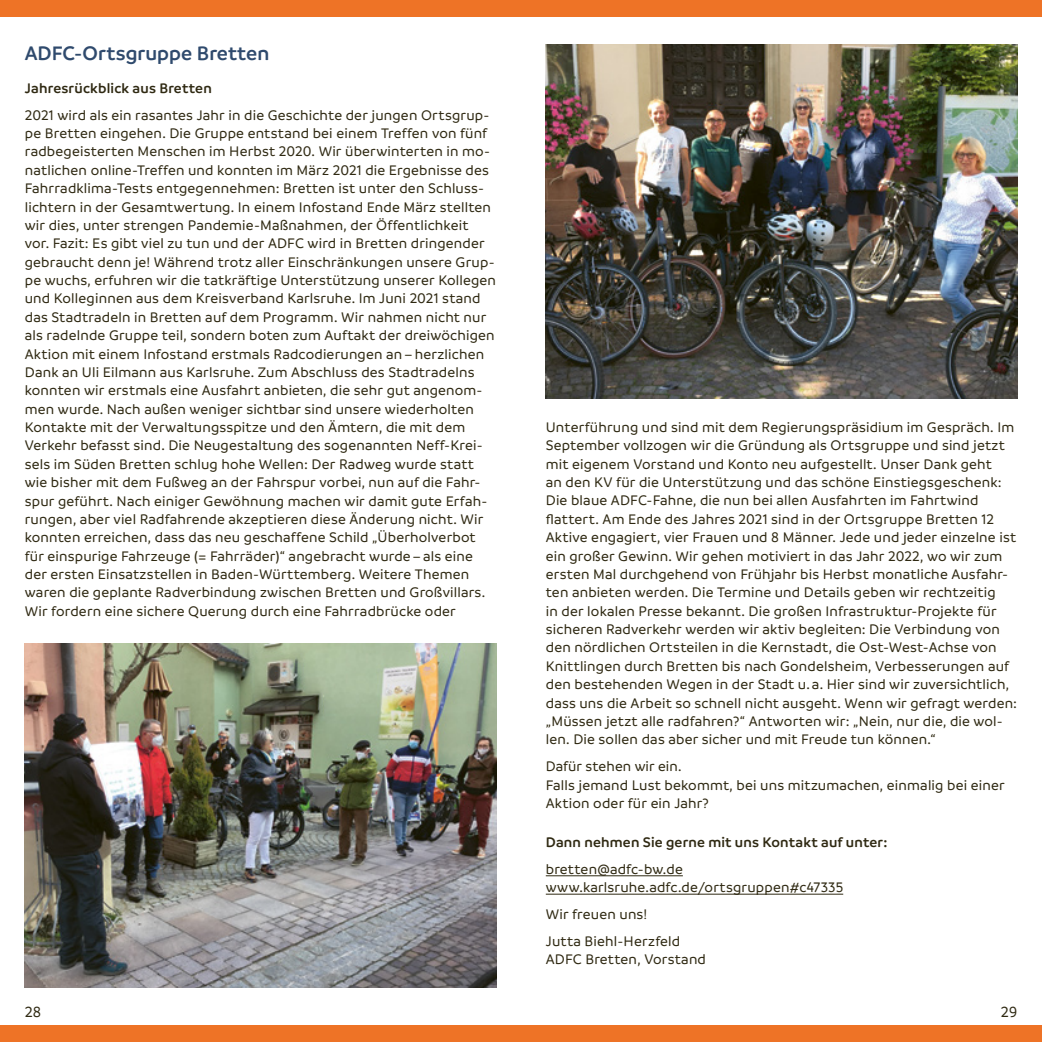
<style>
.page{position:relative;width:1042px;height:1042px;background:#fff}
.page>*{position:absolute;margin:0;border:0;box-sizing:border-box;transform-origin:0 0}
.t1{font:600 21px "Branding";color:#2f4a6d}
.t2{font:500 15.75px "Branding";color:#2f2912}
.t3{font:500 14.88px/18.4px "Branding";letter-spacing:.01em;color:#2f2912}
.t4{font:600 14.88px "Branding";letter-spacing:.015em;color:#2f2912}
</style>
<div class="page">
<div style="left:0;top:0;width:1042px;height:16px;background:#ee7326"></div>
<div style="left:0;top:1025px;width:1042px;height:17px;background:#ee7326"></div>
<img style="left:546px;top:45px;width:471px;height:353px">
<hr style="left:546px;top:875px;width:137px;height:1px;background:#2f2912">
<hr style="left:546px;top:894px;width:297px;height:1px;background:#2f2912">
<img style="left:25px;top:643px;width:471px;height:344px">
<h1 class="t1" style="left:25px;top:41px;width:246px">ADFC-Ortsgruppe Bretten</h1>
<p class="t4" style="left:25px;top:80px;width:188px">Jahresrückblick aus Bretten</p>
<p class="t3" style="left:25px;top:106px;width:473px">2021 wird als ein rasantes Jahr in die Geschichte der jungen Ortsgrup&shy;pe Bretten eingehen. Die Gruppe entstand bei einem Treffen von fünf radbegeisterten Menschen im Herbst 2020. Wir überwinterten in mo&shy;natlichen online-Treffen und konnten im März 2021 die Ergebnisse des Fahrradklima-Tests entgegennehmen: Bretten ist unter den Schluss&shy;lichtern in der Gesamtwertung. In einem Infostand Ende März stellten wir dies, unter strengen Pandemie-Maßnahmen, der Öffentlichkeit vor. Fazit: Es gibt viel zu tun und der ADFC wird in Bretten dringender gebraucht denn je! Während trotz aller Einschränkungen unsere Grup&shy;pe wuchs, erfuhren wir die tatkräftige Unterstützung unserer Kollegen und Kolleginnen aus dem Kreisverband Karlsruhe. Im Juni 2021 stand das Stadtradeln in Bretten auf dem Programm. Wir nahmen nicht nur als radelnde Gruppe teil, sondern boten zum Auftakt der dreiwöchigen Aktion mit einem Infostand erstmals Radcodierungen an–herzlichen Dank an Uli Eilmann aus Karlsruhe. Zum Abschluss des Stadtradelns konnten wir erstmals eine Ausfahrt anbieten, die sehr gut angenom&shy;men wurde. Nach außen weniger sichtbar sind unsere wiederholten Kontakte mit der Verwaltungsspitze und den Ämtern, die mit dem Verkehr befasst sind. Die Neugestaltung des sogenannten Neff-Krei&shy;sels im Süden Bretten schlug hohe Wellen: Der Radweg wurde statt wie bisher mit dem Fußweg an der Fahrspur vorbei, nun auf die Fahr&shy;spur geführt. Nach einiger Gewöhnung machen wir damit gute Erfah&shy;rungen, aber viel Radfahrende akzeptieren diese Änderung nicht. Wir konnten erreichen, dass das neu geschaffene Schild „Überholverbot für einspurige Fahrzeuge (= Fahrräder)“ angebracht wurde–als eine der ersten Einsatzstellen in Baden-Württemberg. Weitere Themen waren die geplante Radverbindung zwischen Bretten und Großvillars.<br>Wir fordern eine sichere Querung durch eine Fahrradbrücke oder</p>
<p class="t3" style="left:546px;top:418px;width:473px">Unterführung und sind mit dem Regierungspräsidium im Gespräch. Im September vollzogen wir die Gründung als Ortsgruppe und sind jetzt mit eigenem Vorstand und Konto neu aufgestellt. Unser Dank geht<br>an den KV für die Unterstützung und das schöne Einstiegsgeschenk:<br>Die blaue ADFC-Fahne, die nun bei allen Ausfahrten im Fahrtwind flattert. Am Ende des Jahres 2021 sind in der Ortsgruppe Bretten 12<br>Aktive engagiert, vier Frauen und 8 Männer. Jede und jeder einzelne ist ein großer Gewinn. Wir gehen motiviert in das Jahr 2022, wo wir zum ersten Mal durchgehend von Frühjahr bis Herbst monatliche Ausfahr&shy;ten anbieten werden. Die Termine und Details geben wir rechtzeitig<br>in der lokalen Presse bekannt. Die großen Infrastruktur-Projekte für sicheren Radverkehr werden wir aktiv begleiten: Die Verbindung von den nördlichen Ortsteilen in die Kernstadt, die Ost-West-Achse von Knittlingen durch Bretten bis nach Gondelsheim, Verbesserungen auf den bestehenden Wegen in der Stadt u.a. Hier sind wir zuversichtlich, dass uns die Arbeit so schnell nicht ausgeht. Wenn wir gefragt werden: „Müssen jetzt alle radfahren?“ Antworten wir: „Nein, nur die, die wol&shy;len. Die sollen das aber sicher und mit Freude tun können.“</p>
<p class="t3" style="left:546px;top:757px;width:460px">Dafür stehen wir ein.<br>Falls jemand Lust bekommt, bei uns mitzumachen, einmalig bei einer<br>Aktion oder für ein Jahr?</p>
<p class="t4" style="left:546px;top:834px;width:343px">Dann nehmen Sie gerne mit uns Kontakt auf unter:</p>
<p class="t3" style="left:546px;top:860px;width:299px">bretten@adfc-bw.de www.karlsruhe.adfc.de/ortsgruppen#c47335</p>
<p class="t3" style="left:546px;top:901px;width:136px;line-height:26.8px">Wir freuen uns!<br>Jutta Biehl-Herzfeld</p>
<p class="t3" style="left:546px;top:950px;width:162px">ADFC Bretten, Vorstand</p>
<p class="t2" style="left:25px;top:1004px;width:18px">28</p>
<p class="t2" style="left:1001px;top:1004px;width:18px">29</p>
</div>
